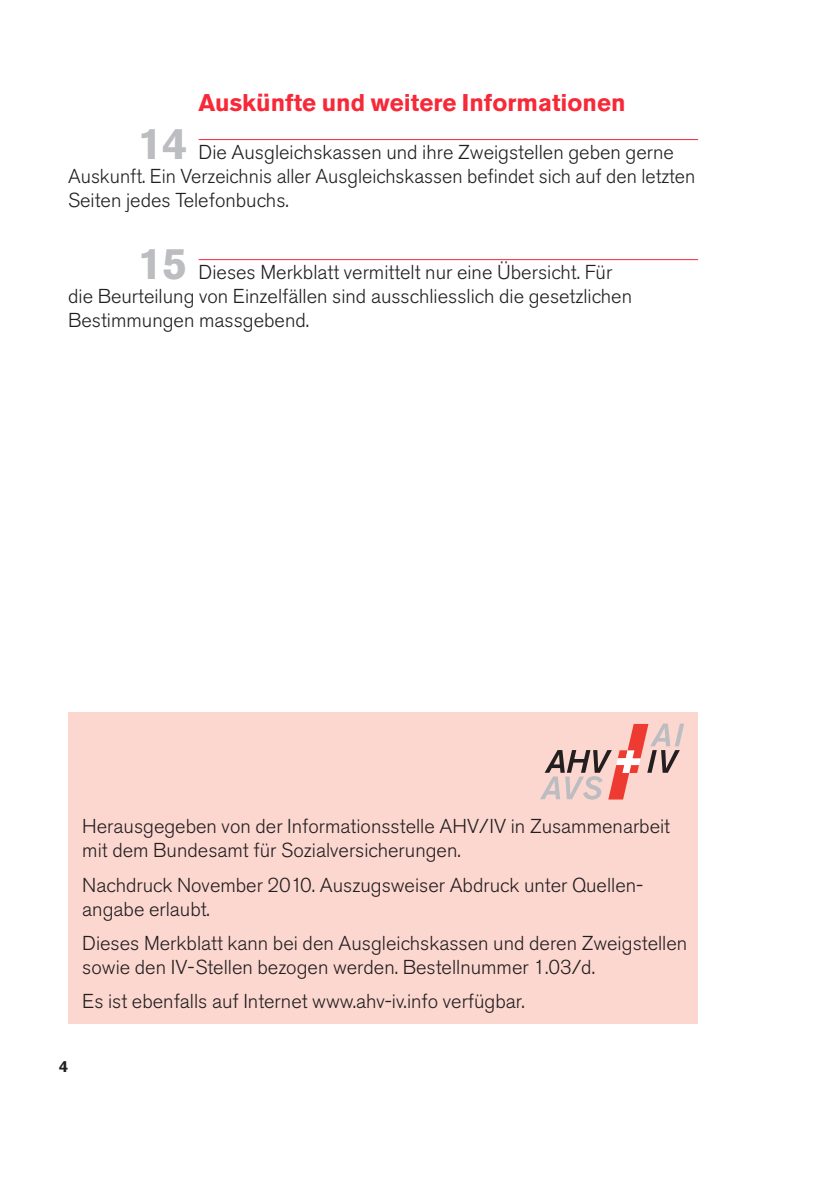
<style>
.page{position:relative;width:840px;height:1191px;background:#fff}
.page>*{position:absolute;margin:0;border:0;box-sizing:border-box;transform-origin:0 0}
.t1{font:700 24px "Akzidenz Grotesk BE";color:#f72938}
.t2{font:300 20px/24px "Akzidenz Grotesk BE";color:#231f20}
.t3{font:700 16px "Akzidenz Grotesk BE";color:#231f20}
.s1{font-weight:700;font-size:44px;color:#bcbdc0}
</style>
<div class="page">
<div style="left:68px;top:712px;width:629px;height:311px;background:#fcd7d0"></div>
<svg style="left:540px;top:723px;width:143px;height:76px"></svg>
<hr style="left:198px;top:139px;width:499px;height:1px;background:#f72938">
<hr style="left:198px;top:259px;width:499px;height:1px;background:#f72938">
<p class="t1" style="left:198px;top:94px;width:428px">Auskünfte und weitere Informationen</p>
<p class="t2" style="left:68px;top:143px;width:628px;text-indent:70px"><span class="s1">14</span> Die Ausgleichskassen und ihre Zweigstellen geben gerne<br>Auskunft. Ein Verzeichnis aller Ausgleichskassen befindet sich auf den letzten<br>Seiten jedes Telefonbuchs.</p>
<p class="t2" style="left:68px;top:263px;width:565px;text-indent:70px"><span class="s1">15</span> Dieses Merkblatt vermittelt nur eine Übersicht. Für die Beurteilung von Einzelfällen sind ausschliesslich die gesetzlichen<br>Bestimmungen massgebend.</p>
<p class="t2" style="left:82px;top:817px;width:589px">Herausgegeben von der Informationsstelle AHV/IV in Zusammenarbeit mit dem Bundesamt für Sozialversicherungen.</p>
<p class="t2" style="left:82px;top:875px;width:562px">Nachdruck November 2010. Auszugsweiser Abdruck unter Quellen&shy;angabe erlaubt.</p>
<p class="t2" style="left:82px;top:933px;width:606px">Dieses Merkblatt kann bei den Ausgleichskassen und deren Zweigstellen sowie den IV-Stellen bezogen werden. Bestellnummer 1.03/d.</p>
<p class="t2" style="left:82px;top:991px;width:443px">Es ist ebenfalls auf Internet www.ahv-iv.info verfügbar.</p>
<p class="t3" style="left:59px;top:1060px;width:10px">4</p>
</div>
